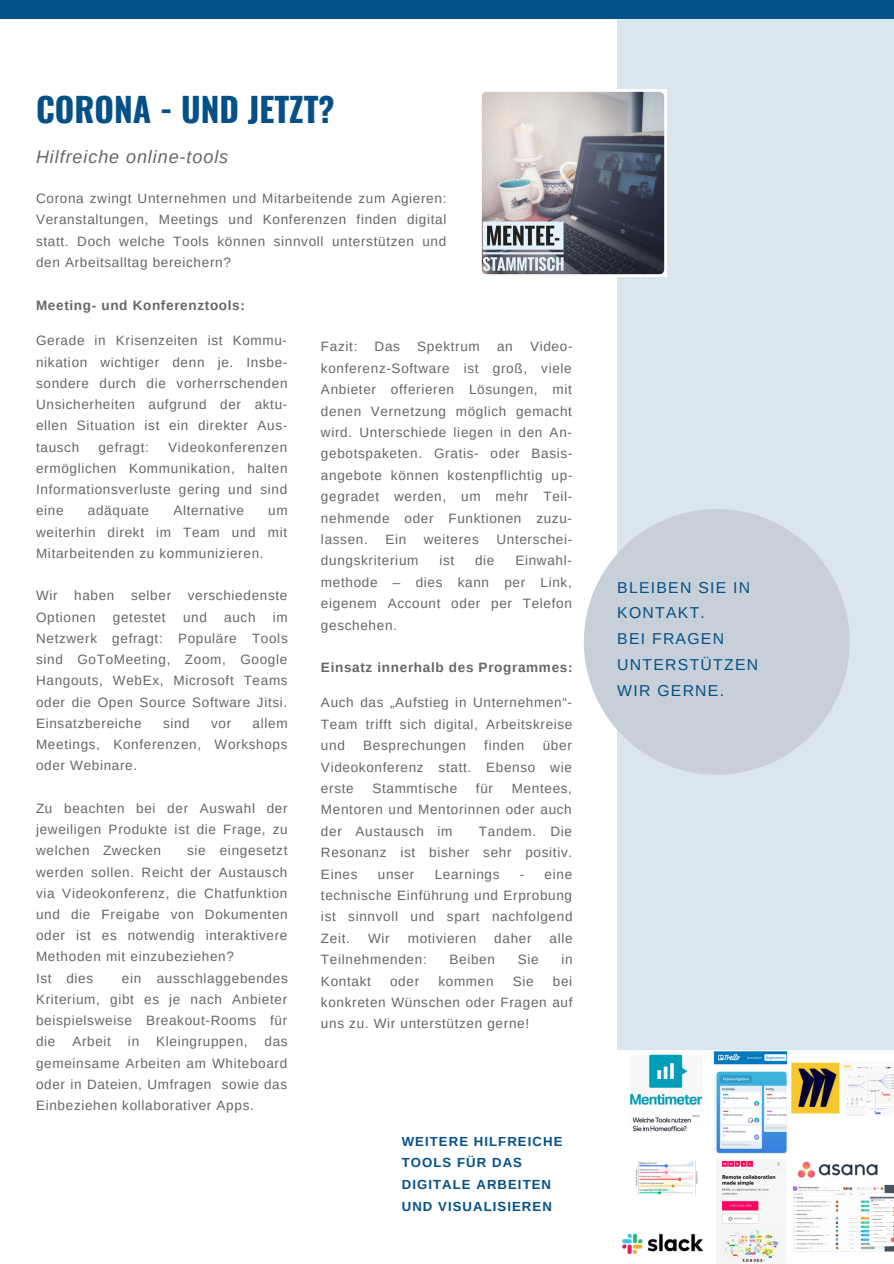
<style>
.page{position:relative;width:894px;height:1264px;background:#fff}
.page>*{position:absolute;margin:0;border:0;box-sizing:border-box;transform-origin:0 0}
.t1{font:700 33.45px "Oswald";color:#055087}
.t2{font:italic 18px "Arimo";letter-spacing:.05em;color:#666}
.t3{font:15.75px/26px "Arimo";letter-spacing:.08em;color:#055087}
.t4{font:13.5px/21.3px "Arimo";letter-spacing:.05em;color:#666;text-align:justify}
.t5{font:700 13.5px "Arimo";letter-spacing:.05em;color:#666}
.t6{font:700 13.2px/21.6px "Arimo";letter-spacing:.08em;color:#055087}
</style>
<div class="page">
<div style="left:617px;top:19px;width:276px;height:1244px;background:#dae5ed"></div>
<div style="left:0;top:0;width:893px;height:19px;background:#055087"></div>
<svg style="left:584px;top:509px;width:265px;height:265px;fill:#c7d0d8"></svg>
<img style="left:481px;top:89px;width:185px;height:187px">
<img style="left:617px;top:1050px;width:276px;height:213px">
<h1 class="t1" style="left:36px;top:83px;width:300px">CORONA - UND JETZT?</h1>
<h2 class="t2" style="left:36px;top:147px;width:194px">Hilfreiche online-tools</h2>
<p class="t4" style="left:36px;top:187px;width:412px">Corona zwingt Unternehmen und Mitarbeitende zum Agieren:<br>Veranstaltungen, Meetings und Konferenzen finden digital statt. Doch welche Tools können sinnvoll unterstützen und den Arbeitsalltag bereichern?</p>
<p class="t5" style="left:36px;top:297px;width:210px">Meeting- und Konferenztools:</p>
<p class="t4" style="left:36px;top:330px;width:253px">Gerade in Krisenzeiten ist Kommu&shy;nikation wichtiger denn je. Insbe&shy;sondere durch die vorherrschenden Unsicherheiten aufgrund der aktu&shy;ellen Situation ist ein direkter Aus&shy;tausch</p>
<p class="t4" style="left:36px;top:436px;width:253px;text-indent:132px">Videokonferenzen ermöglichen Kommunikation, halten Informationsverluste gering und sind eine</p>
<p class="t4" style="left:98px;top:436px;width:52px">gefragt:</p>
<p class="t4" style="left:88px;top:500px;width:63px">adäquate</p>
<p class="t4" style="left:173px;top:500px;width:72px">Alternative</p>
<p class="t4" style="left:36px;top:500px;width:253px;text-indent:232px">um weiterhin direkt im Team und mit Mitarbeitenden zu kommunizieren.</p>
<p class="t4" style="left:36px;top:585px;width:253px">Wir haben selber verschiedenste<br>Optionen</p>
<p class="t4" style="left:36px;top:606px;width:253px;text-indent:237px">im Netzwerk gefragt: Populäre Tools sind GoToMeeting, Zoom, Google Hangouts, WebEx, Microsoft Teams oder die Open Source Software Jitsi.<br>Einsatzbereiche</p>
<p class="t4" style="left:113px;top:606px;width:54px">getestet</p>
<p class="t4" style="left:183px;top:606px;width:25px">und</p>
<p class="t4" style="left:224px;top:606px;width:33px">auch</p>
<p class="t4" style="left:36px;top:712px;width:253px;text-indent:216px">allem Meetings, Konferenzen, Workshops oder Webinare.</p>
<p class="t4" style="left:36px;top:797px;width:253px">Zu beachten bei der Auswahl der jeweiligen Produkte ist die Frage, zu welchen Zwecken</p>
<p class="t4" style="left:163px;top:712px;width:28px">sind</p>
<p class="t4" style="left:211px;top:712px;width:22px">vor</p>
<p class="t4" style="left:36px;top:840px;width:253px;text-align:left;text-indent:151px">sie eingesetzt werden sollen. Reicht der Austausch via Videokonferenz, die Chatfunktion und die Freigabe von Dokumenten oder ist es notwendig interaktivere<br>Methoden mit einzubeziehen?<br>Ist dies</p>
<p class="t4" style="left:36px;top:967px;width:253px;text-indent:86px">ein ausschlaggebendes Kriterium, gibt es je nach Anbieter beispielsweise Breakout-Rooms für die</p>
<p class="t4" style="left:36px;top:1031px;width:253px;text-indent:228px">das gemeinsame Arbeiten am Whiteboard oder in Dateien, Umfragen sowie das Einbeziehen kollaborativer Apps.</p>
<p class="t4" style="left:72px;top:1031px;width:40px">Arbeit</p>
<p class="t4" style="left:128px;top:1031px;width:13px">in</p>
<p class="t4" style="left:156px;top:1031px;width:93px">Kleingruppen,</p>
<p class="t4" style="left:321px;top:336px;width:253px;text-indent:209px">Video&shy;konferenz-Software ist groß, viele Anbieter offerieren Lösungen, mit denen Vernetzung möglich gemacht wird. Unterschiede liegen in den An&shy;gebotspaketen. Gratis- oder Basis&shy;angebote können kostenpflichtig up&shy;gegradet werden, um mehr Teil&shy;nehmende oder Funktionen zuzu&shy;lassen.</p>
<p class="t4" style="left:321px;top:336px;width:38px">Fazit:</p>
<p class="t4" style="left:374px;top:336px;width:27px">Das</p>
<p class="t4" style="left:417px;top:336px;width:64px">Spektrum</p>
<p class="t4" style="left:497px;top:336px;width:17px">an</p>
<p class="t4" style="left:385px;top:528px;width:22px">Ein</p>
<p class="t4" style="left:423px;top:528px;width:57px">weiteres</p>
<p class="t4" style="left:496px;top:528px;width:77px">Unterschei-</p>
<p class="t4" style="left:321px;top:550px;width:99px">dungskriterium</p>
<p class="t4" style="left:439px;top:550px;width:16px">ist</p>
<p class="t4" style="left:475px;top:550px;width:21px">die</p>
<p class="t4" style="left:321px;top:550px;width:252px;text-indent:194px">Einwahl&shy;methode – dies kann per Link, eigenem Account oder per Telefon geschehen.</p>
<p class="t5" style="left:321px;top:660px;width:253px">Einsatz innerhalb des Programmes:</p>
<p class="t4" style="left:321px;top:692px;width:253px">Auch das „Aufstieg in Unternehmen“- Team trifft sich digital, Arbeitskreise und</p>
<p class="t4" style="left:321px;top:734px;width:252px;text-indent:222px">über Videokonferenz statt. Ebenso wie erste</p>
<p class="t4" style="left:363px;top:735px;width:104px">Besprechungen</p>
<p class="t4" style="left:484px;top:735px;width:42px">finden</p>
<p class="t4" style="left:372px;top:777px;width:86px">Stammtische</p>
<p class="t4" style="left:476px;top:777px;width:19px">für</p>
<p class="t4" style="left:321px;top:777px;width:252px;text-indent:191px">Mentees, Mentoren und Mentorinnen oder auch der Austausch im</p>
<p class="t4" style="left:321px;top:820px;width:253px;text-indent:158px">Tandem. Die Resonanz ist bisher sehr positiv.<br>Eines</p>
<p class="t4" style="left:321px;top:863px;width:253px;text-indent:199px">- eine technische Einführung und Erprobung ist sinnvoll und spart nachfolgend Zeit.</p>
<p class="t4" style="left:378px;top:863px;width:38px">unser</p>
<p class="t4" style="left:434px;top:863px;width:66px">Learnings</p>
<p class="t4" style="left:368px;top:927px;width:23px">Wir</p>
<p class="t4" style="left:407px;top:927px;width:70px">motivieren</p>
<p class="t4" style="left:494px;top:927px;width:39px">daher</p>
<p class="t4" style="left:549px;top:927px;width:25px">alle</p>
<p class="t4" style="left:321px;top:948px;width:107px">Teilnehmenden:</p>
<p class="t4" style="left:449px;top:948px;width:47px">Beiben</p>
<p class="t4" style="left:517px;top:948px;width:22px">Sie</p>
<p class="t4" style="left:561px;top:948px;width:13px">in</p>
<p class="t4" style="left:321px;top:970px;width:51px">Kontakt</p>
<p class="t4" style="left:390px;top:970px;width:31px">oder</p>
<p class="t4" style="left:438px;top:970px;width:57px">kommen</p>
<p class="t4" style="left:512px;top:970px;width:22px">Sie</p>
<p class="t4" style="left:321px;top:970px;width:253px;text-indent:232px">bei konkreten Wünschen oder Fragen auf uns zu. Wir unterstützen gerne!</p>
<p class="t6" style="left:402px;top:1130px;width:162px">WEITERE HILFREICHE<br>TOOLS FÜR DAS<br>DIGITALE ARBEITEN<br>UND VISUALISIEREN</p>
<p class="t3" style="left:617px;top:574px;width:142px">BLEIBEN SIE IN<br>KONTAKT.<br>BEI FRAGEN<br>UNTERSTÜTZEN<br>WIR GERNE.</p>
</div>
